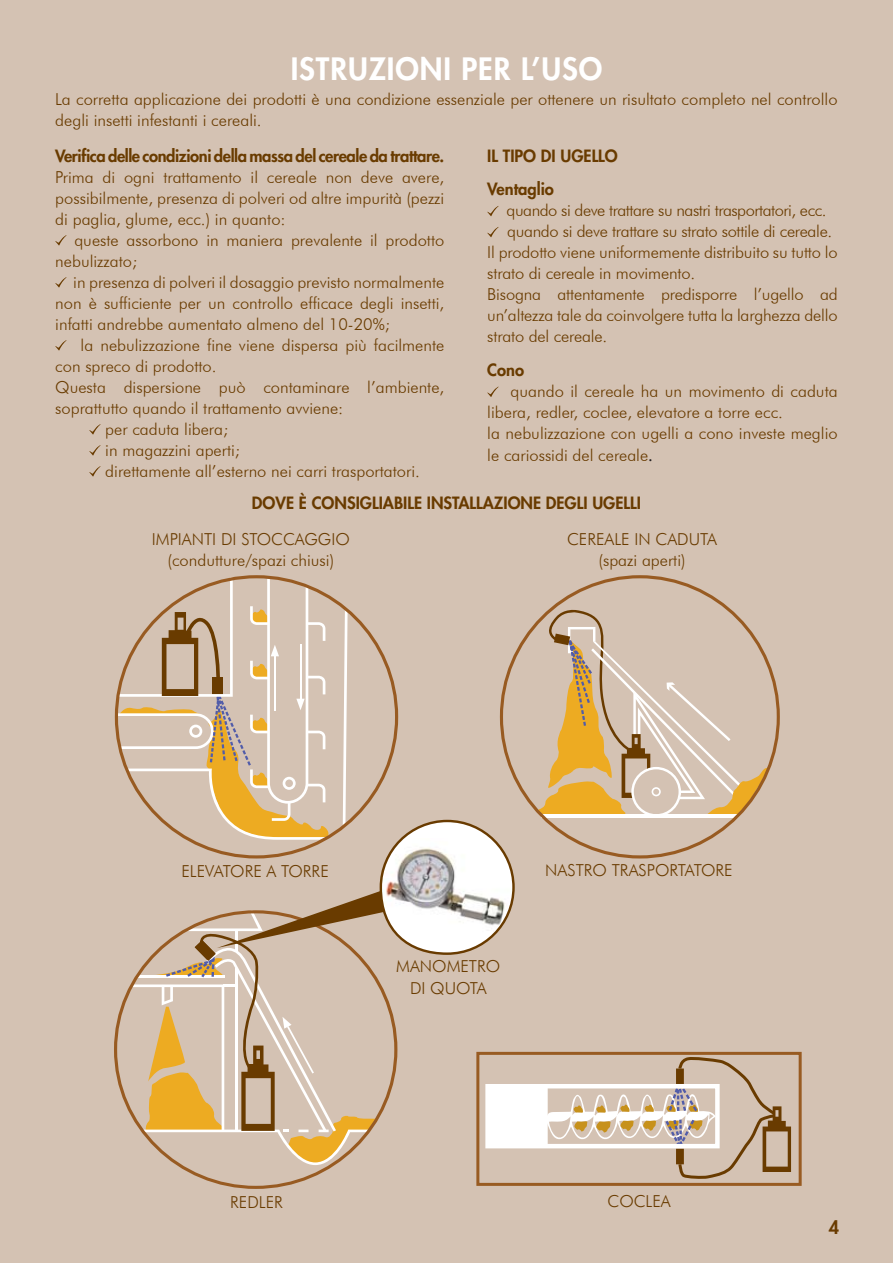
<style>
.page{position:relative;width:893px;height:1263px;background:#fff}
.page>*{position:absolute;margin:0;border:0;box-sizing:border-box;transform-origin:0 0}
.t1{font:800 30px "Futura Std";letter-spacing:.03em;color:#fff}
.t2{font:800 18px "Futura Std";color:#693b00}
.t3{font:300 16.5px/21px "Futura BT";color:#693b00}
.t4{font:800 16.5px/33.8px "Futura Std";color:#693b00}
.t5{font:800 16.5px "Futura Std";letter-spacing:-.025em;color:#693b00}
.t6{font:300 16.5px "Futura BT";letter-spacing:-.03em;color:#693b00}
.t7{font:300 16.5px "Futura BT";letter-spacing:-.02em;color:#693b00}
.s1{font-family:"Minion Pro";font-weight:400;font-size:18px;color:#231f20}
</style>
<div class="page">
<div style="left:1px;top:1px;width:892px;height:1262px;background:#d4c2b3"></div>
<svg style="left:55px;top:235px;width:12px;height:11px"></svg>
<svg style="left:55px;top:277px;width:12px;height:11px"></svg>
<svg style="left:55px;top:340px;width:12px;height:11px"></svg>
<svg style="left:89px;top:424px;width:12px;height:11px"></svg>
<svg style="left:89px;top:445px;width:12px;height:11px"></svg>
<svg style="left:89px;top:466px;width:12px;height:11px"></svg>
<svg style="left:487px;top:206px;width:12px;height:10px"></svg>
<svg style="left:487px;top:227px;width:12px;height:10px"></svg>
<svg style="left:487px;top:386px;width:12px;height:11px"></svg>
<svg style="left:115px;top:575px;width:283px;height:283px"></svg>
<svg style="left:500px;top:575px;width:280px;height:283px"></svg>
<svg style="left:537px;top:608px;width:237px;height:208px"></svg>
<svg style="left:114px;top:984px;width:221px;height:205px"></svg>
<div style="left:476px;top:1052px;width:326px;height:134px;border:3px solid #985b22"></div>
<div style="left:488px;top:1086px;width:60px;height:60px;background:#fff"></div>
<svg style="left:546px;top:1054px;width:245px;height:125px"></svg>
<div style="left:485px;top:1084px;width:235px;height:64px;border:4px solid #fff"></div>
<svg style="left:131px;top:874px;width:308px;height:291px"></svg>
<div style="left:381px;top:821px;width:132px;height:133px;background:#fff;border-radius:50%"></div>
<img style="left:381px;top:839px;width:132px;height:104px">
<h1 class="t1" style="left:291px;top:55px;width:313px">ISTRUZIONI PER L’USO</h1>
<p class="t3" style="left:55px;top:89px;width:784px">La corretta applicazione dei prodotti è una condizione essenziale per ottenere un risultato completo nel controllo degli insetti infestanti i cereali.</p>
<p class="t5" style="left:55px;top:147px;width:391px">Verifica delle condizioni della massa del cereale da trattare.</p>
<p class="t3" style="left:55px;top:166px;width:391px;text-align:justify">Prima di ogni trattamento il cereale non deve avere, possibilmente, presenza di polveri od altre impurità (pezzi di paglia, glume, ecc.) in quanto:</p>
<p class="t3" style="left:55px;top:229px;width:391px;text-indent:19px">queste assorbono in maniera prevalente il prodotto nebulizzato;</p>
<p class="t3" style="left:55px;top:271px;width:391px;text-align:justify;text-indent:18px">in presenza di polveri il dosaggio previsto normalmente non è sufficiente per un controllo efficace degli insetti, infatti andrebbe aumentato almeno del 10-20%;</p>
<p class="t3" style="left:81px;top:334px;width:365px">la nebulizzazione fine viene dispersa più facilmente</p>
<p class="t3" style="left:55px;top:355px;width:163px">con spreco di prodotto.</p>
<p class="t3" style="left:55px;top:376px;width:391px">Questa dispersione può contaminare l’ambiente,</p>
<p class="t3" style="left:55px;top:397px;width:290px">soprattutto quando il trattamento avviene:</p>
<p class="t3" style="left:105px;top:418px;width:124px">per caduta libera;</p>
<p class="t3" style="left:105px;top:439px;width:136px">in magazzini aperti;</p>
<p class="t3" style="left:105px;top:460px;width:316px">direttamente all’esterno nei carri trasportatori.</p>
<p class="t4" style="left:487px;top:140px;width:132px">IL TIPO DI UGELLO<br>Ventaglio</p>
<p class="t6" style="left:507px;top:200px;width:321px">quando si deve trattare su nastri trasportatori, ecc.</p>
<p class="t7" style="left:507px;top:221px;width:327px">quando si deve trattare su strato sottile di cereale.</p>
<p class="t3" style="left:487px;top:242px;width:352px">Il prodotto viene uniformemente distribuito su tutto lo</p>
<p class="t3" style="left:487px;top:263px;width:209px">strato di cereale in movimento.</p>
<p class="t3" style="left:487px;top:284px;width:352px">Bisogna attentamente predisporre l’ugello ad</p>
<p class="t3" style="left:487px;top:305px;width:352px">un’altezza tale da coinvolgere tutta la larghezza dello</p>
<p class="t3" style="left:487px;top:326px;width:122px">strato del cereale.</p>
<p class="t4" style="left:487px;top:354px;width:38px">Cono</p>
<p class="t3" style="left:487px;top:380px;width:352px;text-indent:23px">quando il cereale ha un movimento di caduta libera, redler, coclee, elevatore a torre ecc.<br>la nebulizzazione con ugelli a cono investe meglio le cariossidi del cereale<span class="s1">.</span></p>
<p class="t4" style="left:252px;top:487px;width:391px">DOVE È CONSIGLIABILE INSTALLAZIONE DEGLI UGELLI</p>
<p class="t3" style="left:152px;top:528px;width:199px;text-align:center">IMPIANTI DI STOCCAGGIO (condutture/spazi chiusi)</p>
<p class="t3" style="left:567px;top:528px;width:151px;line-height:21.6px;text-align:center">CEREALE IN CADUTA (spazi aperti)</p>
<p class="t3" style="left:181px;top:860px;width:149px">ELEVATORE A TORRE</p>
<p class="t3" style="left:545px;top:859px;width:189px">NASTRO TRASPORTATORE</p>
<p class="t3" style="left:230px;top:1191px;width:54px">REDLER</p>
<p class="t3" style="left:396px;top:955px;width:105px;line-height:21.6px;text-align:center">MANOMETRO<br>DI QUOTA</p>
<p class="t3" style="left:607px;top:1191px;width:65px">COCLEA</p>
<p class="t2" style="left:829px;top:1219px;width:12px">4</p>
</div>
